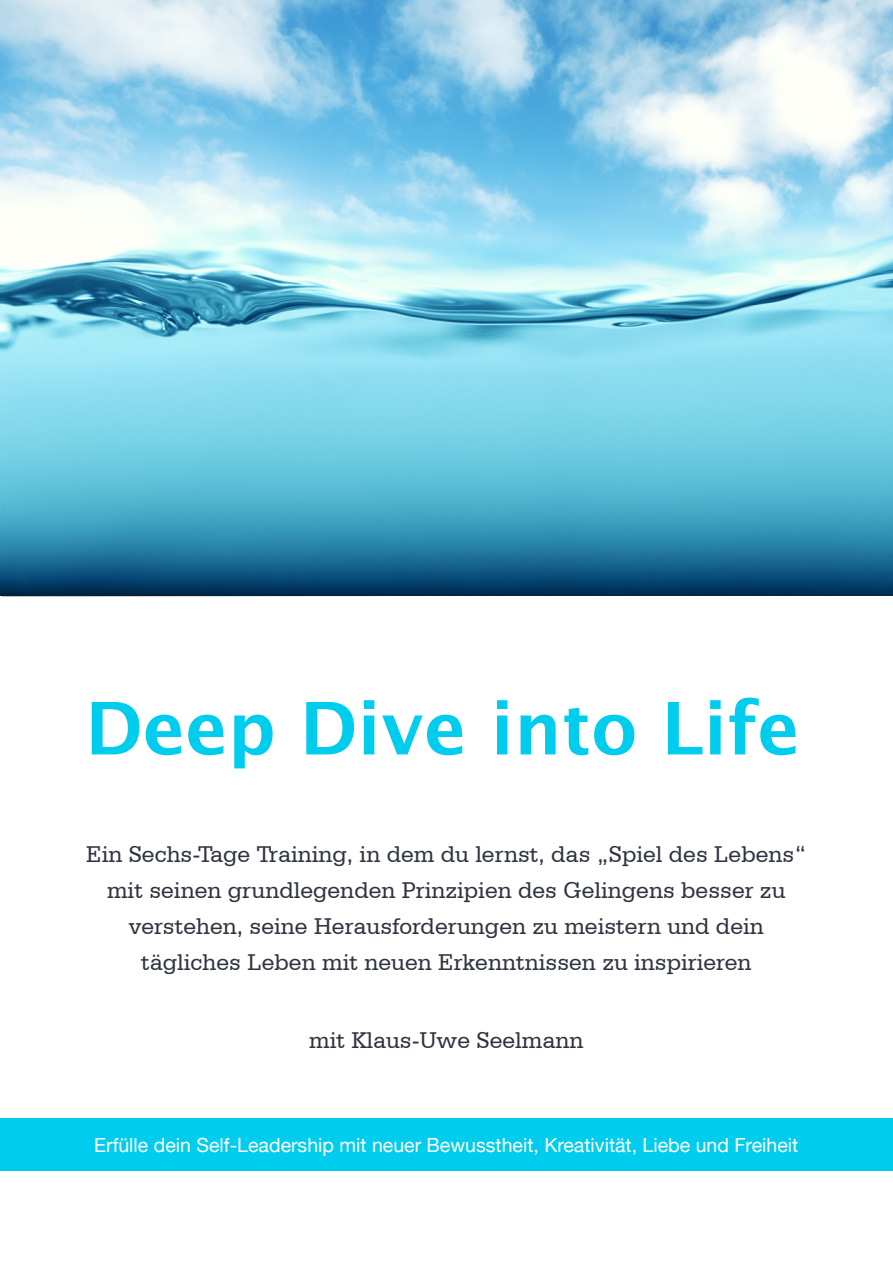
<style>
.page{position:relative;width:893px;height:1263px;background:#fff}
.page>*{position:absolute;margin:0;border:0;box-sizing:border-box;transform-origin:0 0}
.t1{font:700 72.6px "Lucida Grande";color:#0ce}
.t2{font:24px/36px "Serifa BT";color:#2e333f;text-align:center}
.t3{font:19.5px "Helvetica Neue";color:#fff}
</style>
<div class="page">
<div style="left:0;top:1118px;width:893px;height:52px;background:#0ce"></div>
<svg style="left:2px;top:595px;width:889px;height:1px"></svg>
<img style="left:0;top:0;width:893px;height:595px">
<h1 class="t1" style="left:85px;top:697px;width:716px">Deep Dive into Life</h1>
<p class="t2" style="left:86px;top:837px;width:722px">Ein Sechs-Tage Training, in dem du lernst, das „Spiel des Lebens“ mit seinen grundlegenden Prinzipien des Gelingens besser zu verstehen, seine Herausforderungen zu meistern und dein tägliches Leben mit neuen Erkenntnissen zu inspirieren</p>
<p class="t2" style="left:309px;top:1023px;width:276px">mit Klaus-Uwe Seelmann</p>
<p class="t3" style="left:94px;top:1133px;width:705px">Erfülle dein Self-Leadership mit neuer Bewusstheit, Kreativität, Liebe und Freiheit</p>
</div>
